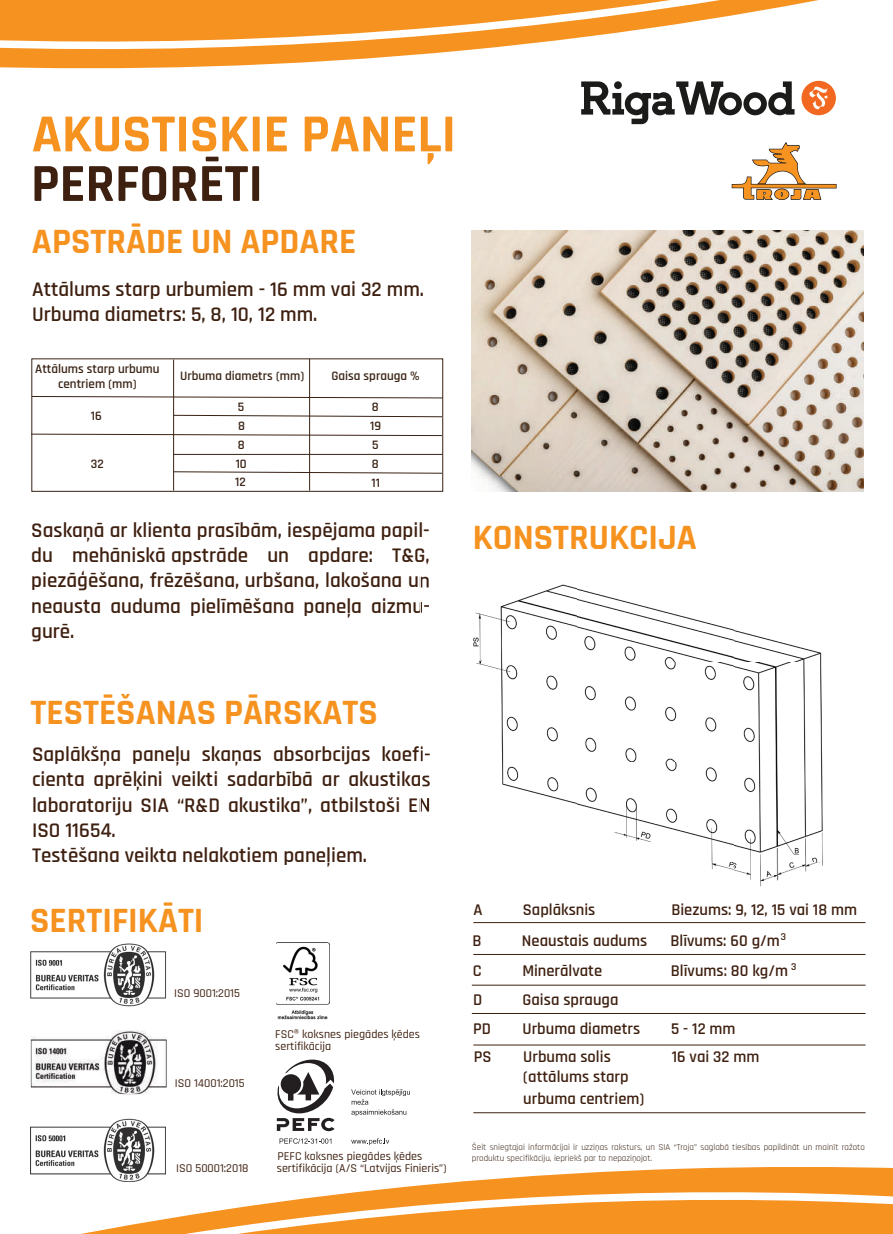
<style>
.page{position:relative;width:893px;height:1234px;background:#fff}
.page>*{position:absolute;margin:0;border:0;box-sizing:border-box;transform-origin:0 0}
.t1{font:700 54px "Rajdhani";color:#f69220}
.t2{font:700 54px "Rajdhani";color:#3e2010}
.t3{font:700 36px "Rajdhani";color:#f69220}
.t4{font:600 21px/25.2px "Rajdhani";color:#3e2010}
.t5{font:600 16.5px/21.6px "Rajdhani";color:#3e2010}
.t6{font:600 13.05px/18.8px "Rajdhani";color:#392214;text-align:center}
.t7{font:500 12px/12px "Rajdhani";color:#3e2010}
.t8{font:9px/10.8px "Rajdhani";color:#392214}
</style>
<div class="page">
<svg style="left:0;top:53px;width:435px;height:16px;fill:#f69220"></svg>
<svg style="left:30px;top:1165px;width:862px;height:20px"></svg>
<svg style="left:0;top:0;width:819px;height:53px"></svg>
<svg style="left:86px;top:1185px;width:806px;height:48px"></svg>
<svg style="left:732px;top:143px;width:104px;height:56px"></svg>
<svg style="left:31px;top:395px;width:413px;height:4px"></svg>
<hr style="left:173px;top:359px;width:1px;height:131px;background:#392214">
<hr style="left:309px;top:359px;width:1px;height:131px;background:#392214">
<svg style="left:173px;top:414px;width:270px;height:3px"></svg>
<svg style="left:31px;top:433px;width:412px;height:3px"></svg>
<hr style="left:174px;top:454px;width:269px;height:1px;background:#392214">
<svg style="left:173px;top:471px;width:270px;height:3px"></svg>
<img style="left:473px;top:584px;width:350px;height:303px">
<svg style="left:421px;top:576px;width:8px;height:11px"></svg>
<svg style="left:421px;top:602px;width:8px;height:11px"></svg>
<svg style="left:421px;top:746px;width:9px;height:15px"></svg>
<svg style="left:422px;top:775px;width:8px;height:11px"></svg>
<img style="left:421px;top:798px;width:9px;height:14px">
<img style="left:421px;top:798px;width:8px;height:13px">
<hr style="left:473px;top:922px;width:393px;height:1px;background:#3e2010">
<hr style="left:473px;top:953px;width:393px;height:1px;background:#3e2010">
<hr style="left:472px;top:984px;width:394px;height:1px;background:#3e2010">
<hr style="left:472px;top:1012px;width:394px;height:1px;background:#3e2010">
<hr style="left:473px;top:1044px;width:393px;height:1px;background:#3e2010">
<hr style="left:473px;top:1112px;width:393px;height:1px;background:#3e2010">
<img style="left:30px;top:943px;width:137px;height:64px">
<img style="left:31px;top:1030px;width:136px;height:63px">
<img style="left:31px;top:1118px;width:135px;height:62px">
<img style="left:472px;top:230px;width:392px;height:261px">
<img style="left:276px;top:942px;width:53px;height:78px">
<svg style="left:277px;top:1059px;width:58px;height:71px"></svg>
<svg style="left:280px;top:1138px;width:51px;height:5px"></svg>
<svg style="left:351px;top:1089px;width:59px;height:26px"></svg>
<svg style="left:351px;top:1138px;width:38px;height:6px"></svg>
<div style="left:801px;top:81px;width:35px;height:34px;background:#f36821;border-radius:50%"></div>
<svg style="left:581px;top:81px;width:213px;height:43px"></svg>
<svg style="left:809px;top:87px;width:19px;height:22px"></svg>
<h1 class="t1" style="left:32px;top:101px;width:426px">AKUSTISKIE PANEĻI</h1>
<h1 class="t2" style="left:31px;top:151px;width:233px">PERFORĒTI</h1>
<h2 class="t3" style="left:32px;top:219px;width:326px">APSTRĀDE UN APDARE</h2>
<p class="t4" style="left:32px;top:277px;width:393px">Attālums starp urbumiem - 16 mm vai 32 mm.<br>Urbuma diametrs: 5, 8, 10, 12 mm.</p>
<p class="t6" style="left:35px;top:361px;width:126px;line-height:15.6px">Attālums starp urbumu centriem (mm)</p>
<p class="t6" style="left:91px;top:407px;width:12px">16</p>
<p class="t6" style="left:91px;top:454px;width:14px">32</p>
<p class="t6" style="left:180px;top:366px;width:126px">Urbuma diametrs (mm)</p>
<p class="t6" style="left:331px;top:367px;width:90px">Gaisa sprauga %</p>
<p class="t6" style="left:235px;top:398px;width:13px;text-align:left">5<br>8<br>8<br>10<br>12</p>
<p class="t6" style="left:372px;top:398px;width:8px">8</p>
<p class="t6" style="left:370px;top:417px;width:12px">19</p>
<p class="t6" style="left:372px;top:435px;width:8px">5</p>
<p class="t6" style="left:372px;top:473px;width:10px">11</p>
<p class="t6" style="left:372px;top:454px;width:8px">8</p>
<p class="t4" style="left:31px;top:518px;width:400px;text-align:justify">Saskaņā ar klienta prasībām, iespējama papil&shy;du mehāniskā apstrāde un apdare: T&amp;G, piezāģēšana, frēzēšana, urbšana, lakošana un neausta auduma pielīmēšana paneļa aizmu&shy;gurē.</p>
<h2 class="t3" style="left:473px;top:515px;width:226px">KONSTRUKCIJA</h2>
<h2 class="t3" style="left:31px;top:690px;width:349px">TESTĒŠANAS PĀRSKATS</h2>
<p class="t4" style="left:32px;top:742px;width:400px">Saplākšņa paneļu skaņas absorbcijas koefi&shy;cienta aprēķini veikti sadarbībā ar akustikas laboratoriju SIA “R&amp;D akustika”, atbilstoši EN ISO 11654.<br>Testēšana veikta nelakotiem paneļiem.</p>
<h2 class="t3" style="left:30px;top:898px;width:175px">SERTIFIKĀTI</h2>
<p class="t7" style="left:174px;top:987px;width:67px">ISO 9001:2015</p>
<p class="t7" style="left:175px;top:1077px;width:71px">ISO 14001:2015</p>
<p class="t7" style="left:176px;top:1162px;width:74px">ISO 50001:2018</p>
<p class="t7" style="left:275px;top:1027px;width:146px">FSC® koksnes piegādes ķēdes sertifikācija</p>
<p class="t7" style="left:277px;top:1150px;width:171px">PEFC koksnes piegādes ķēdes sertifikācija (A/S “Latvijas Finieris”)</p>
<p class="t5" style="left:473px;top:898px;width:11px">A</p>
<p class="t5" style="left:523px;top:898px;width:74px">Saplāksnis</p>
<p class="t5" style="left:671px;top:898px;width:187px">Biezums: 9, 12, 15 vai 18 mm</p>
<p class="t5" style="left:472px;top:930px;width:11px">B</p>
<p class="t5" style="left:522px;top:930px;width:127px">Neaustais audums</p>
<p class="t5" style="left:670px;top:930px;width:117px">Blīvums: 60 g/m<sup>3</sup></p>
<p class="t5" style="left:473px;top:960px;width:10px">C</p>
<p class="t5" style="left:522px;top:960px;width:81px">Minerālvate</p>
<p class="t5" style="left:671px;top:960px;width:127px">Blīvums: 80 kg/m <sup>3</sup></p>
<p class="t5" style="left:473px;top:989px;width:11px">D</p>
<p class="t5" style="left:523px;top:989px;width:97px">Gaisa sprauga</p>
<p class="t5" style="left:473px;top:1017px;width:19px">PD</p>
<p class="t5" style="left:523px;top:1017px;width:119px">Urbuma diametrs</p>
<p class="t5" style="left:671px;top:1017px;width:66px">5 - 12 mm</p>
<p class="t5" style="left:474px;top:1046px;width:19px">PS</p>
<p class="t5" style="left:523px;top:1046px;width:89px">Urbuma solis</p>
<p class="t5" style="left:672px;top:1046px;width:89px">16 vai 32 mm</p>
<p class="t5" style="left:523px;top:1066px;width:123px">(attālums starp urbuma centriem)</p>
<p class="t8" style="left:472px;top:1142px;width:394px">Šeit sniegtajai informācijai ir uzziņas raksturs, un SIA “Troja” saglabā tiesības papildināt un mainīt ražoto produktu specifikāciju, iepriekš par to nepaziņojot.</p>
</div>
